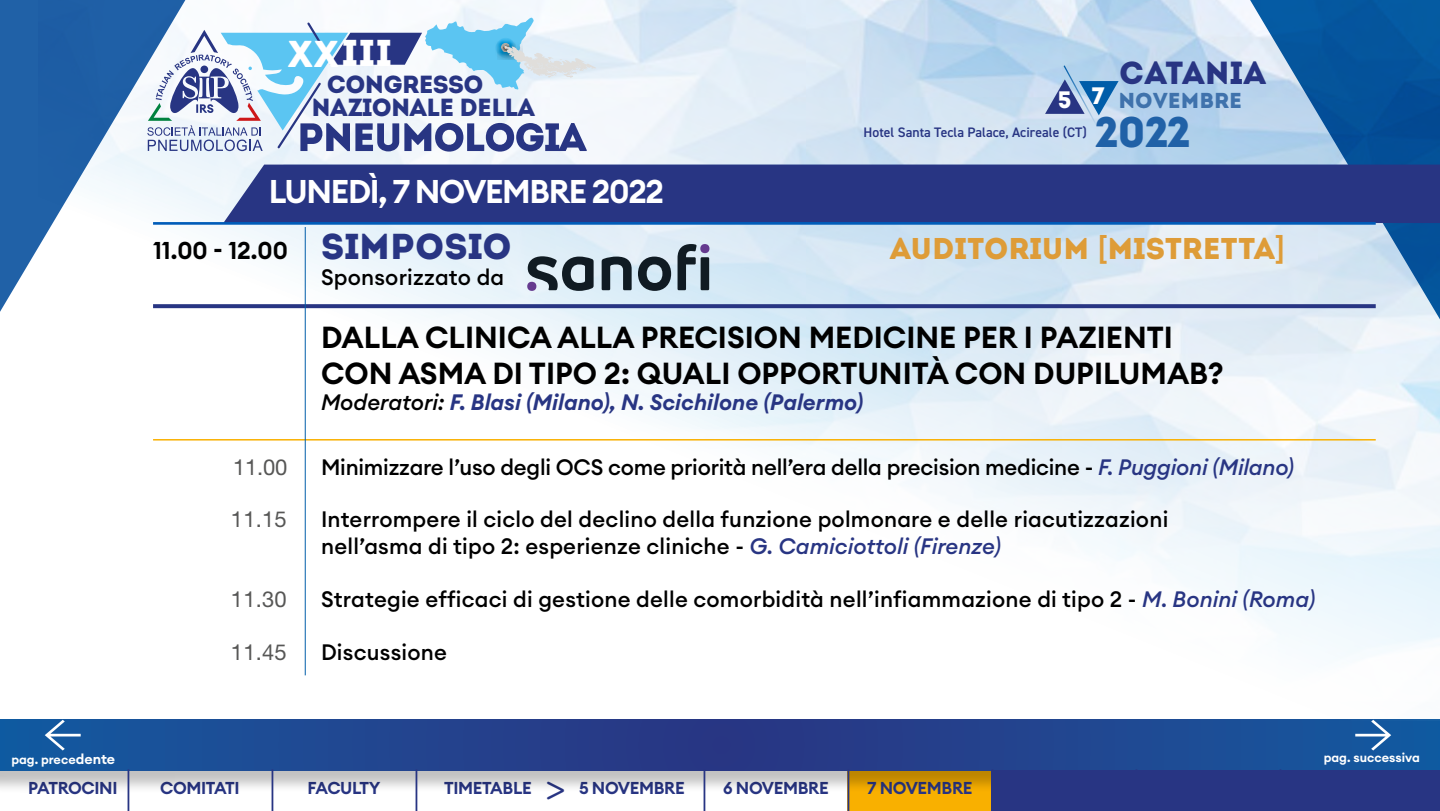
<style>
.page{position:relative;width:1440px;height:811px;background:#fff}
.page>*{position:absolute;margin:0;border:0;box-sizing:border-box;transform-origin:0 0}
.t1{font:42.8px "Intro";color:#2061a7}
.t2{font:37.4px "Intro";letter-spacing:.04em;color:#fff}
.t3{font:35.4px "Gotham Rounded";color:#283583}
.t4{font:600 32.4px "Euclid Circular A";letter-spacing:-.04em;color:#fff}
.t5{font:32px "Intro";color:#283583}
.t6{font:600 30px/36px "Euclid Circular A";color:#000}
.t7{font:30px "Intro";color:#de9c38}
.t8{font:24.8px/23.4px "Intro";letter-spacing:-.03em;color:#283583}
.t9{font:600 24px "Euclid Circular A";color:#000}
.t10{font:500 22px/26.4px "Euclid Circular A";letter-spacing:.01em;color:#000}
.t11{font:500 22px "Euclid Circular A";letter-spacing:-.01em;color:#000}
.t12{font:italic 600 22px "Euclid Circular A";color:#283583}
.t13{font:22px "Helvetica Neue LT Std";letter-spacing:.01em;color:#575756}
.t14{font:21.6px "Intro";color:#3f72ac}
.t15{font:600 17px "Euclid Circular A";letter-spacing:-.02em;color:#283583}
.t16{font:600 13.8px "DIN2014";color:#283583}
.t17{font:600 12.6px "Euclid Circular A";color:#fff}
.s1{font-size:23.8px;color:#fff}
.s2{font-family:"Intro";font-weight:400;font-size:36px;color:#283583}
.s3{font-family:"Euclid Circular A";font-weight:600}
.s4{font-weight:500;color:#000}
.s5{font-style:italic;color:#283583}
.s6{font-size:14px}
</style>
<div class="page">
<div style="left:848px;top:768px;width:144px;height:42px;background:#f9b000"></div>
<div style="left:0;top:722px;width:1440px;height:70px;background:#000;opacity:.24"></div>
<svg style="left:0;top:719px;width:1440px;height:51px;background:#1f4690"></svg>
<svg style="left:1355px;top:720px;width:36px;height:30px"></svg>
<svg style="left:45px;top:720px;width:36px;height:30px"></svg>
<hr style="left:128px;top:769px;width:1px;height:41px;background:#283583">
<hr style="left:272px;top:769px;width:1px;height:41px;background:#283583">
<hr style="left:416px;top:769px;width:1px;height:41px;background:#283583">
<hr style="left:704px;top:769px;width:1px;height:41px;background:#283583">
<hr style="left:848px;top:769px;width:1px;height:41px;background:#283583">
<hr style="left:992px;top:769px;width:1px;height:41px;background:#283583">
<hr style="left:1136px;top:769px;width:1px;height:41px;background:#283583">
<hr style="left:1280px;top:769px;width:1px;height:41px;background:#283583">
<img style="left:38px;top:0;width:1402px;height:720px">
<svg style="left:1185px;top:0;width:255px;height:561px"></svg>
<svg style="left:227px;top:17px;width:369px;height:139px"></svg>
<svg style="left:1045px;top:64px;width:74px;height:63px;background:#8daed4"></svg>
<svg style="left:0;top:0;width:227px;height:429px"></svg>
<div style="left:223px;top:164px;width:1217px;height:59px;background:#283583"></div>
<div style="left:992px;top:770px;width:448px;height:40px;background:#283583"></div>
<hr style="left:153px;top:222px;width:1223px;height:2px;background:#005cb9">
<svg style="left:153px;top:304px;width:1223px;height:4px;background:#2f3c87"></svg>
<hr style="left:153px;top:439px;width:1223px;height:1px;background:#f9b000">
<hr style="left:305px;top:227px;width:1px;height:448px;background:#005da9">
<svg style="left:528px;top:256px;width:66px;height:35px;background:#6d7a82"></svg>
<svg style="left:602px;top:256px;width:30px;height:34px"></svg>
<svg style="left:638px;top:256px;width:33px;height:35px"></svg>
<div style="left:701px;top:257px;width:8px;height:33px;background:#101b23"></div>
<svg style="left:678px;top:244px;width:19px;height:46px"></svg>
<div style="left:527px;top:281px;width:9px;height:10px;background:#653a8f;border-radius:50%"></div>
<div style="left:700px;top:244px;width:9px;height:9px;background:#653a8f;border-radius:50%"></div>
<h2 class="t2" style="left:288px;top:30px;width:105px">XXIII</h2>
<p class="t8" style="left:312px;top:72px;width:225px;text-indent:15px">CONGRESSO<br>NAZIONALE DELLA</p>
<h3 class="t5" style="left:1119px;top:53px;width:148px">CATANIA</h3>
<p class="t14" style="left:1058px;top:87px;width:186px"><span class="s1">5 </span><sup>7</sup> NOVEMBRE</p>
<h1 class="t1" style="left:1095px;top:106px;width:97px">2022</h1>
<p class="t16" style="left:864px;top:123px;width:225px">Hotel Santa Tecla Palace, Acireale (CT)</p>
<h3 class="t4" style="left:269px;top:171px;width:397px">LUNEDÌ, 7 NOVEMBRE 2022</h3>
<p class="t9" style="left:153px;top:234px;width:360px">11.00 - 12.00 <span class="s2">SIMPOSIO</span></p>
<h3 class="t7" style="left:890px;top:230px;width:397px">AUDITORIUM <span class="s3">[</span>MISTRETTA<span class="s3">]</span></h3>
<p class="t10" style="left:321px;top:264px;width:185px">Sponsorizzato da</p>
<h3 class="t6" style="left:321px;top:319px;width:904px">DALLA CLINICA ALLA PRECISION MEDICINE PER I PAZIENTI<br>CON ASMA DI TIPO 2: QUALI OPPORTUNITÀ CON DUPILUMAB?</h3>
<p class="t12" style="left:321px;top:388px;width:544px"><span class="s4">Moderatori:</span> F. Blasi (Milano), N. Scichilone (Palermo)</p>
<p class="t13" style="left:233px;top:453px;width:56px">11.00</p>
<p class="t11" style="left:321px;top:452px;width:975px">Minimizzare l’uso degli OCS come priorità nell’era della precision medicine - <span class="s5">F. Puggioni (Milano)</span></p>
<p class="t13" style="left:231px;top:506px;width:57px">11.15</p>
<p class="t10" style="left:321px;top:506px;width:849px">Interrompere il ciclo del declino della funzione polmonare e delle riacutizzazioni nell’asma di tipo 2: esperienze cliniche - <span class="s5">G. Camiciottoli (Firenze)</span></p>
<p class="t13" style="left:231px;top:585px;width:57px">11.30</p>
<p class="t10" style="left:321px;top:585px;width:996px">Strategie efficaci di gestione delle comorbidità nell’infiammazione di tipo 2 - <span class="s5">M. Bonini (Roma)</span></p>
<p class="t13" style="left:231px;top:638px;width:57px">11.45</p>
<p class="t10" style="left:321px;top:638px;width:127px">Discussione</p>
<p class="t17" style="left:11px;top:750px;width:105px">pag. prece<span class="s6">dente</span></p>
<p class="t17" style="left:1324px;top:749px;width:98px">pag. successiva</p>
<h3 class="t3" style="left:544px;top:765px;width:24px">&gt;</h3>
<p class="t15" style="left:28px;top:777px;width:91px">PATROCINI</p>
<p class="t15" style="left:160px;top:777px;width:81px">COMITATI</p>
<p class="t15" style="left:308px;top:777px;width:74px">FACULTY</p>
<p class="t15" style="left:444px;top:777px;width:89px">TIMETABLE</p>
<p class="t15" style="left:579px;top:777px;width:107px">5 NOVEMBRE</p>
<p class="t15" style="left:723px;top:777px;width:107px">6 NOVEMBRE</p>
<p class="t15" style="left:867px;top:777px;width:107px">7 NOVEMBRE</p>
</div>
